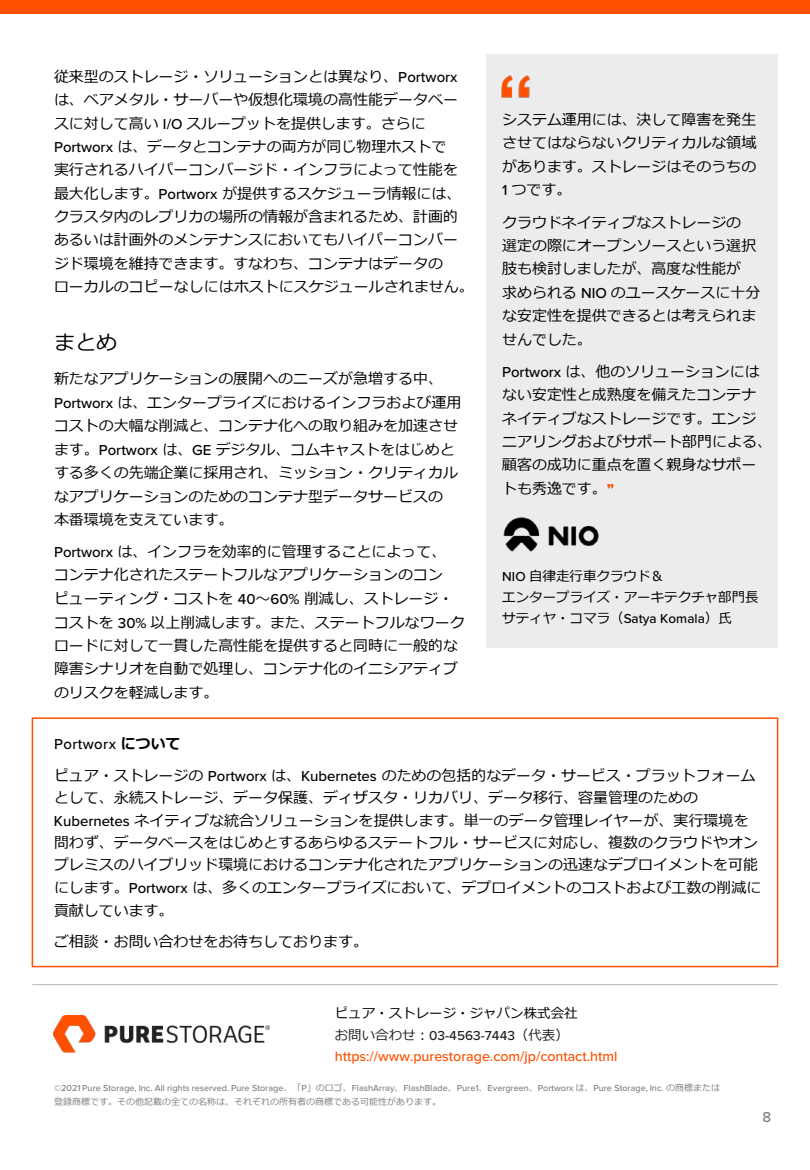
<style>
.page{position:relative;width:810px;height:1170px;background:#fff}
.page>*{position:absolute;margin:0;border:0;box-sizing:border-box;transform-origin:0 0}
.t1{font:21px "Meiryo";color:#000}
.t2{font:15px/23.4px "Meiryo";color:#000}
.t3{font:500 15px "Proxima Nova";letter-spacing:.03em;color:#000}
.t4{font:500 15px "Proxima Nova";color:#7f7f7f}
.t5{font:500 14.25px "Proxima Nova";color:#fe5000}
.t6{font:13.5px/21px "Meiryo";color:#000}
.t7{font:500 13.5px "Proxima Nova";letter-spacing:.005em;color:#232120}
.t8{font:500 9px "Proxima Nova";color:#7f7f7f}
.t9{font:9px "Meiryo";color:#7f7f7f}
.s1{font-family:"Proxima Nova";font-weight:500}
.s2{font-family:"Proxima Nova Extrabld";color:#fe5000}
.s3{font-family:"Meiryo";font-weight:700}
.s4{font-family:"Meiryo";font-weight:400}
</style>
<div class="page">
<div style="left:0;top:0;width:810px;height:13px;background:#fe5000"></div>
<div style="left:486px;top:54px;width:292px;height:594px;background:#ececec"></div>
<img style="left:501px;top:75px;width:29px;height:23px">
<img style="left:503px;top:517px;width:96px;height:35px">
<img style="left:53px;top:1015px;width:216px;height:38px">
<hr style="left:32px;top:984px;width:746px;height:1px;background:#bfbfbf">
<div style="left:32px;top:717px;width:746px;height:250px;border:2px solid #fe5000"></div>
<p class="t2" style="left:54px;top:66px;width:421px">従来型のストレージ・ソリューションとは異なり、<span class="s1">Portworx</span>は、ベアメタル・サーバーや仮想化環境の高性能データベースに対して高い <span class="s1">I/O</span> スループットを提供します。さらに<span class="s1">Portworx</span> は、データとコンテナの両方が同じ物理ホストで<br>実行されるハイパーコンバージド・インフラによって性能を最大化します。<span class="s1">Portworx</span> が提供するスケジューラ情報には、クラスタ内のレプリカの場所の情報が含まれるため、計画的あるいは計画外のメンテナンスにおいてもハイパーコンバージド環境を維持できます。すなわち、コンテナはデータの<br>ローカルのコピーなしにはホストにスケジュールされません。</p>
<h1 class="t1" style="left:54px;top:327px;width:65px">まとめ</h1>
<p class="t2" style="left:54px;top:368px;width:409px">新たなアプリケーションの展開へのニーズが急増する中、<br><span class="s1">Portworx</span> は、エンタープライズにおけるインフラおよび運用コストの大幅な削減と、コンテナ化への取り組みを加速させます。<span class="s1">Portworx</span> は、<span class="s1">GE</span> デジタル、コムキャストをはじめとする多くの先端企業に採用され、ミッション・クリティカルなアプリケーションのためのコンテナ型データサービスの本番環境を支えています。</p>
<p class="t2" style="left:54px;top:541px;width:412px"><span class="s1">Portworx</span> は、インフラを効率的に管理することによって、コンテナ化されたステートフルなアプリケーションのコン<br>ピューティング・コストを <span class="s1">40</span>〜<span class="s1">60%</span> 削減し、ストレージ・コストを <span class="s1">30%</span> 以上削減します。また、ステートフルなワークロードに対して一貫した高性能を提供すると同時に一般的な障害シナリオを自動で処理し、コンテナ化のイニシアティブのリスクを軽減します。</p>
<p class="t2" style="left:502px;top:108px;width:256px;text-align:justify">システム運用には、決して障害を発生させてはならないクリティカルな領域があります。ストレージはそのうちの<span class="s1">1</span> つです。</p>
<p class="t2" style="left:502px;top:211px;width:260px">クラウドネイティブなストレージの<br>選定の際にオープンソースという選択肢も検討しましたが、高度な性能が<br>求められる <span class="s1">NIO</span> のユースケースに十分な安定性を提供できるとは考えられませんでした。</p>
<p class="t2" style="left:502px;top:361px;width:271px"><span class="s1">Portworx</span> は、他のソリューションにはない安定性と成熟度を備えたコンテナネイティブなストレージです。エンジニアリングおよびサポート部門による、顧客の成功に重点を置く親身なサポートも秀逸です。<span class="s2">”</span></p>
<p class="t6" style="left:502px;top:566px;width:258px"><span class="s1">NIO</span> 自律走行車クラウド＆<br>エンタープライズ・アーキテクチャ部門長サティヤ・コマラ（<span class="s1">Satya Komala</span>）氏</p>
<p class="t3" style="left:54px;top:735px;width:128px">Portworx <span class="s3">について</span></p>
<p class="t2" style="left:54px;top:765px;width:709px;line-height:22.5px">ピュア・ストレージの <span class="s1">Portworx</span> は、<span class="s1">Kubernetes</span> のための包括的なデータ・サービス・プラットフォームとして、永続ストレージ、データ保護、ディザスタ・リカバリ、データ移行、容量管理のための<span class="s1">Kubernetes</span> ネイティブな統合ソリューションを提供します。単一のデータ管理レイヤーが、実行環境を問わず、データベースをはじめとするあらゆるステートフル・サービスに対応し、複数のクラウドやオンプレミスのハイブリッド環境におけるコンテナ化されたアプリケーションの迅速なデプロイメントを可能にします。<span class="s1">Portworx</span> は、多くのエンタープライズにおいて、デプロイメントのコストおよび工数の削減に貢献しています。</p>
<p class="t2" style="left:54px;top:931px;width:316px">ご相談・お問い合わせをお待ちしております。</p>
<p class="t6" style="left:335px;top:1004px;width:245px">ピュア・ストレージ・ジャパン株式会社</p>
<p class="t7" style="left:335px;top:1027px;width:236px"><span class="s4">お問い合わせ：</span>03-4563-7443<span class="s4">（代表）</span></p>
<p class="t5" style="left:335px;top:1048px;width:284px">https://www.purestorage.com/jp/contact.html</p>
<p class="t8" style="left:54px;top:1082px;width:667px">©2021 Pure Storage, Inc. All rights reserved. Pure Storage<span class="s4">、「</span>P<span class="s4">」のロゴ、</span>FlashArray<span class="s4">、</span>FlashBlade<span class="s4">、</span>Pure1<span class="s4">、</span>Evergreen<span class="s4">、</span>Portworx <span class="s4">は、</span>Pure Storage, Inc. <span class="s4">の商標または</span></p>
<p class="t9" style="left:54px;top:1095px;width:388px">登録商標です。その他記載の全ての名称は、それぞれの所有者の商標である可能性があります。</p>
<p class="t4" style="left:762px;top:1109px;width:10px">8</p>
</div>
